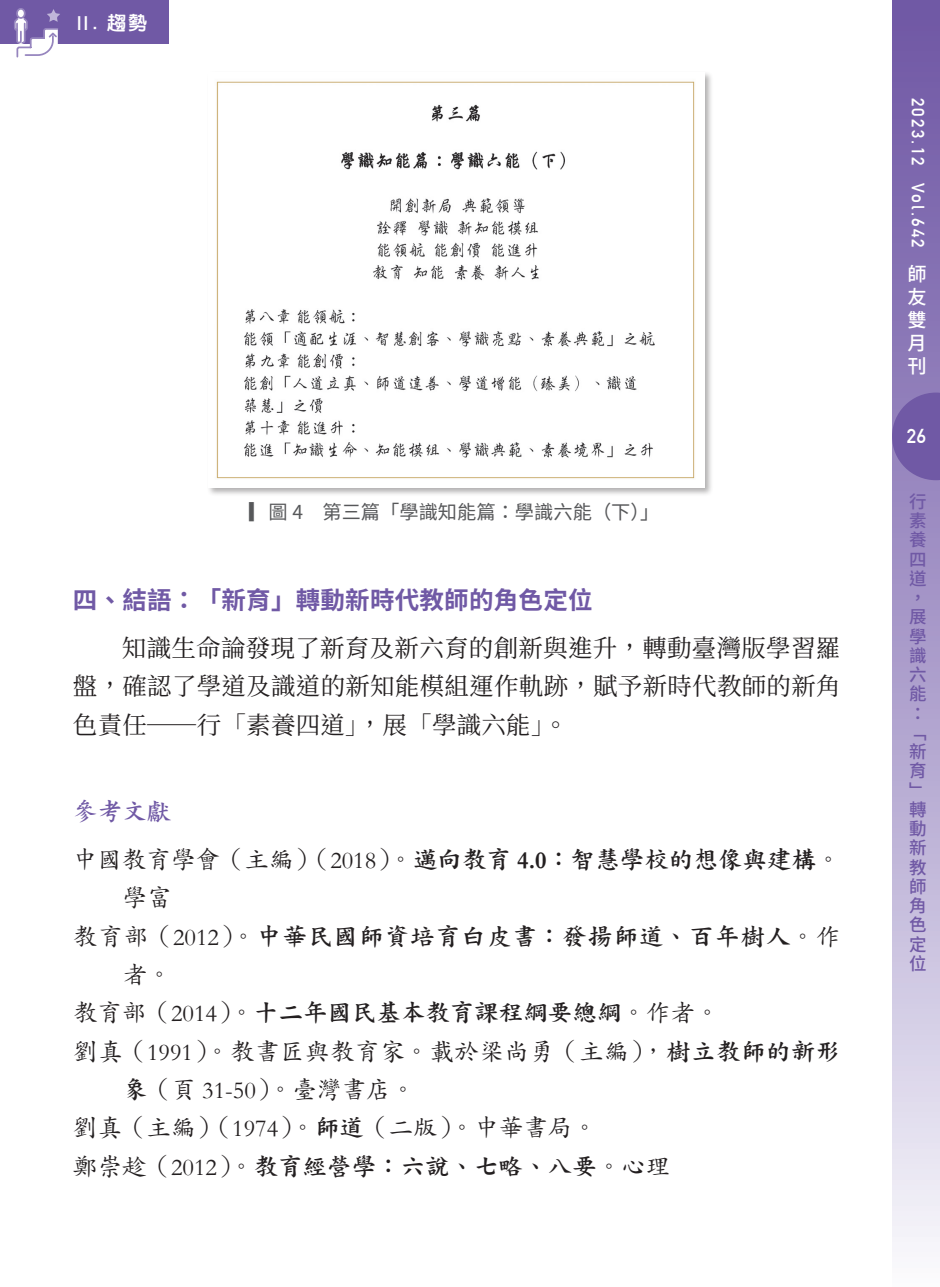
<style>
.page{position:relative;width:940px;height:1287px;background:#fff}
.page>*{position:absolute;margin:0;border:0;box-sizing:border-box;transform-origin:0 0}
.t1{font:24.5px/48.3px "DF Kai Shu Std W7";color:#231f20}
.t2{font:24.5px/38.3px "Source Han Serif TC";letter-spacing:.01em;color:#231f20;text-align:justify}
.t3{font:24.5px "DF Kai Shu Std W5";letter-spacing:.02em;color:#231f20}
.t4{font:24.5px "DF Kai Shu Std W7";letter-spacing:.045em;color:#231f20}
.t5{font:24.5px "DF Kai Shu Std W5";color:#231f20}
.t6{font:700 24.5px "Source Han Sans TC";letter-spacing:.01em;color:#7059a5}
.t7{font:700 19.78px "DIN Alternate";color:#fff}
.t8{font:19.25px "Source Han Sans TC";color:#57585a}
.t9{font:500 19.25px/23.1px "Source Han Sans TC";color:#fff}
.t10{font:800 19.25px "AR Hei B5";color:#fff}
.t11{font:500 17.5px/19.2px "Source Han Sans TC";color:#7059a5}
.t12{font:700 17.5px "DIN Alternate";letter-spacing:.125em;color:#fff}
.s1{font-family:"DIN Alternate";font-weight:700}
.s2{color:#7059a5}
.s3{font-family:"DF Kai Shu Std W5"}
.s4{font-family:"Garamond"}
.s5{font-family:"Garamond";font-weight:700}
.s6{font-family:"DF Kai Shu Std W7"}
</style>
<div class="page">
<div style="left:892px;top:0;width:48px;height:1287px;background:linear-gradient(to bottom,#684fa0,#f2f1f8)"></div>
<svg style="left:892px;top:393px;width:48px;height:87px;background:#7660a9"></svg>
<div style="left:0;top:0;width:169px;height:43px;background:#7059a5"></div>
<svg style="left:13px;top:8px;width:47px;height:50px"></svg>
<div style="left:207px;top:71px;width:507px;height:425px;background:#231f20;opacity:.35"></div>
<img style="left:209px;top:73px;width:496px;height:414px">
<p class="t10" style="left:77px;top:14px;width:72px"><span class="s1">II</span>. 趨勢</p>
<p class="t8" style="left:249px;top:501px;width:412px">▎圖 4　第三篇「學識知能篇：學識六能（下）」</p>
<p class="t6" style="left:73px;top:586px;width:521px">四、結語：「新育」轉動新時代教師的角色定位</p>
<p class="t2" style="left:73px;top:629px;width:769px;text-indent:49px">知識生命論發現了新育及新六育的創新與進升，轉動臺灣版學習羅盤，確認了學道及識道的新知能模組運作軌跡，賦予新時代教師的新角色責任─行「素養四道」，展「學識六能」。</p>
<p class="t1" style="left:73px;top:786px;width:769px"><span class="s2">參考文獻<br></span><span class="s3">中國教育學會（主編）（</span><span class="s4">2018</span><span class="s3">）。</span>邁向教育 <span class="s5">4.0</span>：智慧學校的想像與建構<span class="s3">。</span></p>
<p class="t3" style="left:123px;top:884px;width:50px">學富</p>
<p class="t4" style="left:73px;top:922px;width:769px"><span class="s3">教育部（</span><span class="s4">2012</span><span class="s3">）。</span>中華民國師資培育白皮書：發揚師道、百年樹人<span class="s3">。作</span></p>
<p class="t3" style="left:123px;top:961px;width:50px">者。</p>
<p class="t1" style="left:73px;top:988px;width:648px"><span class="s3">教育部（</span><span class="s4">2014</span><span class="s3">）。</span>十二年國民基本教育課程綱要總綱<span class="s3">。作者。</span></p>
<p class="t3" style="left:73px;top:1037px;width:769px">劉真（<span class="s4">1991</span>）。教書匠與教育家。載於梁尚勇（主編），<span class="s6">樹立教師的新形</span></p>
<p class="t3" style="left:123px;top:1076px;width:294px"><span class="s6">象</span>（頁 <span class="s4">31-50</span>）。臺灣書店。</p>
<p class="t5" style="left:73px;top:1114px;width:525px">劉真（主編）（<span class="s4">1974</span>）。<span class="s6">師道</span>（二版）。中華書局。</p>
<p class="t1" style="left:73px;top:1141px;width:599px"><span class="s3">鄭崇趁（</span><span class="s4">2012</span><span class="s3">）。</span>教育經營學：六說、七略、八要<span class="s3">。心理</span></p>
<p class="t12" style="left:931px;top:98px;width:152px;rotate:90deg">2023.12 Vol.642</p>
<p class="t9" style="left:907px;top:263px;width:20px">師友雙月刊</p>
<p class="t7" style="left:907px;top:421px;width:20px">26</p>
<p class="t11" style="left:909px;top:496px;width:18px">行素養</p>
<p class="t11" style="left:909px;top:550px;width:19px">四道，展學識六能：「新育」轉動新教師角色定位</p>
</div>
